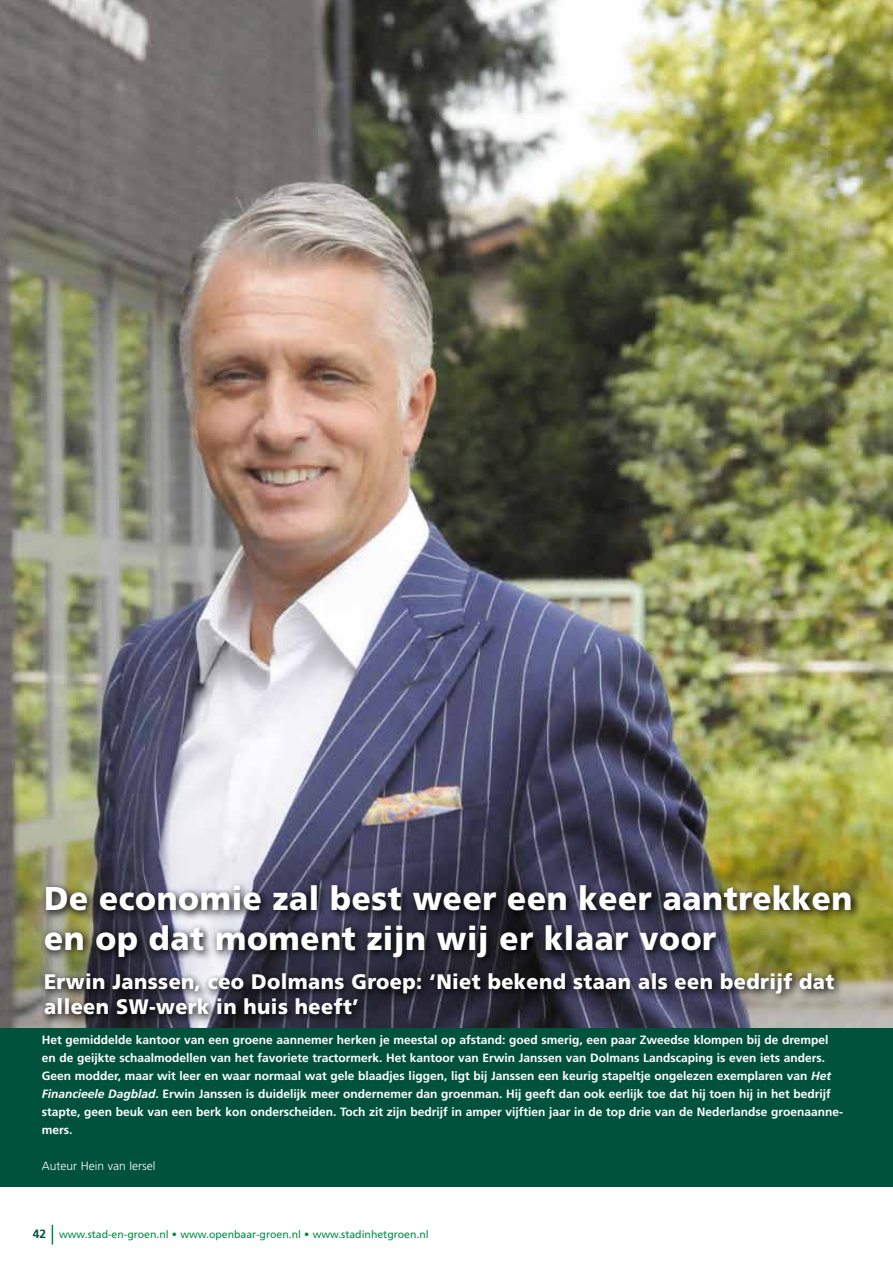
<style>
.page{position:relative;width:893px;height:1263px;background:#fff}
.page>*{position:absolute;margin:0;border:0;box-sizing:border-box;transform-origin:0 0}
.t1{font:900 33px/39.6px "Frutiger";letter-spacing:.02em;color:#fff;scale:.95 1}
.t2{font:900 21px/25.2px "Frutiger";letter-spacing:.02em;color:#fff;scale:.95 1}
.t3{font:700 12px/18px "Frutiger";color:#fff}
.t4{font:300 12px "Frutiger";color:#fff}
.t5{font:10.5px "Frutiger";color:#008b45}
.s1{font-style:italic}
.s2{font-weight:700;font-size:12px;color:#00523c}
</style>
<div class="page">
<svg style="left:52px;top:1225px;width:1px;height:19px"></svg>
<img style="left:0;top:0;width:893px;height:1028px">
<img style="left:40px;top:880px;width:821px;height:88px">
<svg style="left:40px;top:968px;width:804px;height:57px;background:#42414a"></svg>
<div style="left:0;top:1028px;width:893px;height:158px;background:#00523c"></div>
<h1 class="t1" style="left:44px;top:878px;width:852px">De economie zal best weer een keer aantrekken en op dat moment zijn wij er klaar voor</h1>
<h2 class="t2" style="left:44px;top:969px;width:833px">Erwin Janssen, ceo Dolmans Groep: ‘Niet bekend staan als een bedrijf dat alleen SW-werk in huis heeft’</h2>
<p class="t3" style="left:42px;top:1031px;width:803px">Het gemiddelde kantoor van een groene aannemer herken je meestal op afstand: goed smerig, een paar Zweedse klompen bij de drempel en de geijkte schaalmodellen van het favoriete tractormerk. Het kantoor van Erwin Janssen van Dolmans Landscaping is even iets anders.<br>Geen modder, maar wit leer en waar normaal wat gele blaadjes liggen, ligt bij Janssen een keurig stapeltje ongelezen exemplaren van <span class="s1">Het Financieele Dagblad</span>. Erwin Janssen is duidelijk meer ondernemer dan groenman. Hij geeft dan ook eerlijk toe dat hij toen hij in het bedrijf stapte, geen beuk van een berk kon onderscheiden. Toch zit zijn bedrijf in amper vijftien jaar in de top drie van de Nederlandse groenaanne&shy;mers.</p>
<p class="t4" style="left:42px;top:1159px;width:115px">Auteur Hein van Iersel</p>
<p class="t5" style="left:33px;top:1228px;width:397px"><span class="s2">42</span> www.stad-en-groen.nl • www.openbaar-groen.nl • www.stadinhetgroen.nl</p>
</div>
